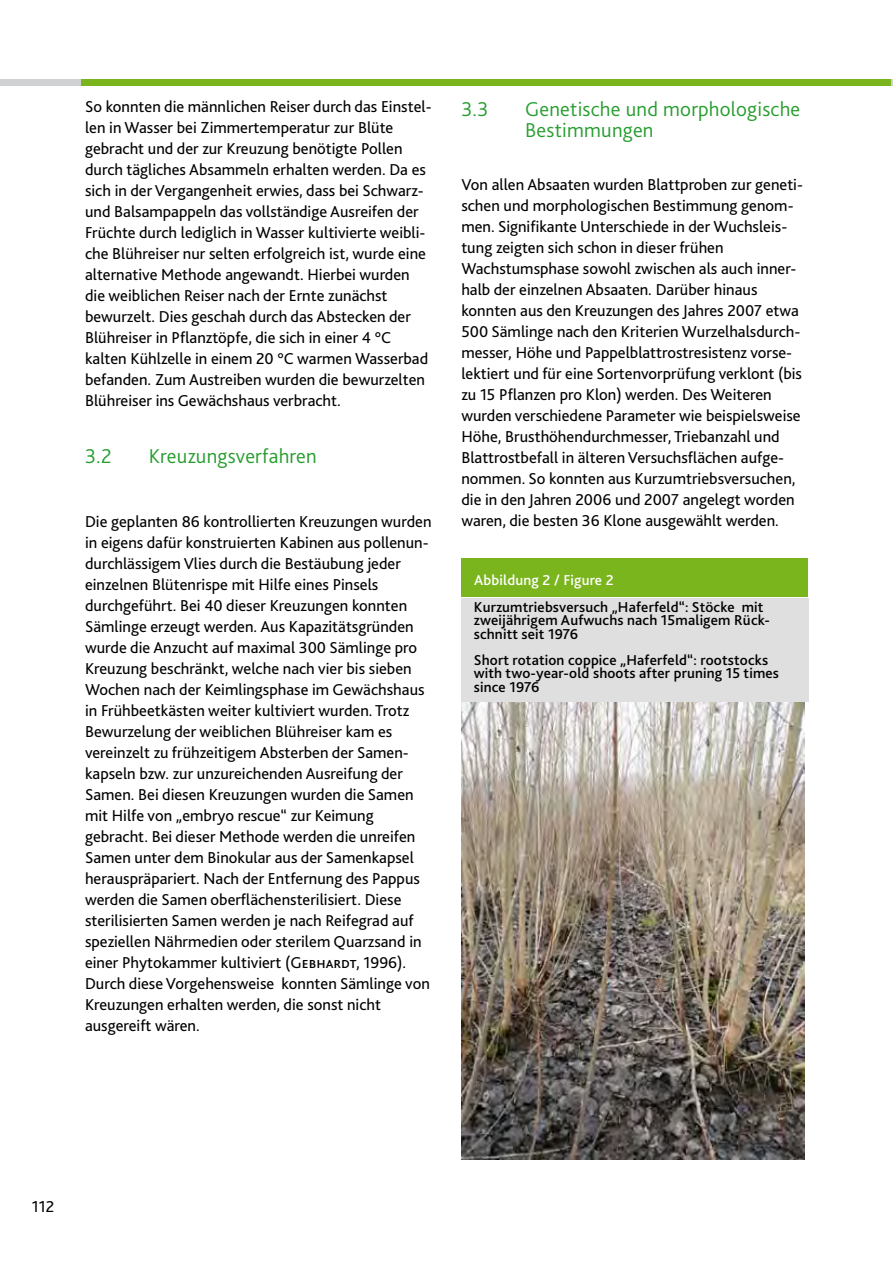
<style>
.page{position:relative;width:893px;height:1263px;background:#fff}
.page>*{position:absolute;margin:0;border:0;box-sizing:border-box;transform-origin:0 0}
.t1{font:300 21px/21px "Bliss 2";letter-spacing:.01em;color:#269d2e}
.t2{font:16.5px/21px "Bliss 2";color:#000}
.t3{font:500 15px/13.5px "Bliss 2";letter-spacing:.01em;color:#000}
.t4{font:500 15px "Bliss 2";color:#fff}
</style>
<div class="page">
<img style="left:461px;top:702px;width:344px;height:457px">
<div style="left:461px;top:598px;width:347px;height:104px;background:#dfdfe0"></div>
<div style="left:461px;top:558px;width:347px;height:39px;background:#7ab51d"></div>
<div style="left:0;top:79px;width:184px;height:7px;background:#d0d1d2"></div>
<div style="left:81px;top:79px;width:812px;height:7px;background:#7ab51d"></div>
<svg style="left:891px;top:80px;width:2px;height:6px"></svg>
<p class="t2" style="left:85px;top:96px;width:348px">So konnten die männlichen Reiser durch das Einstel&shy;len in Wasser bei Zimmertemperatur zur Blüte gebracht und der zur Kreuzung benötigte Pollen durch tägliches Absammeln erhalten werden. Da es sich in der Vergangenheit erwies, dass bei Schwarz&shy;und Balsampappeln das vollständige Ausreifen der Früchte durch lediglich in Wasser kultivierte weibli&shy;che Blühreiser nur selten erfolgreich ist, wurde eine alternative M ethode angewandt. Hierbei wurden die weiblichen Reiser nach der Ernte zunächst bewurzelt. Dies geschah durch das Abstecken der Blühreiser in Pflanztöpfe, die sich in einer 4 °C kalten Kühlzelle in einem 20 °C warmen Wasserbad befanden. Zum Austreiben wurden die bewurzelten Blühreiser ins Gewächshaus verbracht.</p>
<p class="t1" style="left:85px;top:445px;width:28px">3.2</p>
<p class="t1" style="left:149px;top:445px;width:170px">Kreuzungsverfahren</p>
<p class="t2" style="left:85px;top:510px;width:348px">Die geplanten 86 kontrollierten Kreuzungen wurden in eigens dafür konstruierten Kabinen aus pollenun&shy;durchlässigem Vlies durch die Bestäubung jeder einzelnen Blütenrispe mit Hilfe eines Pinsels durchgeführt. Bei 40 dieser Kreuzungen konnten Sämlinge erzeugt werden. Aus Kapazitätsgründen wurde die Anzucht auf maximal 300 Sämlinge pro Kreuzung beschränkt, welche nach vier bis sieben Wochen nach der Keimlingsphase im Gewächshaus in Frühbeetkästen weiter kultiviert wurden. Trotz Bewurzelung der weiblichen Blühreiser kam es vereinzelt zu frühzeitigem Absterben der Samen&shy;kapseln bzw. zur unzureichenden Ausreifung der Samen. Bei diesen Kreuzungen wurden die Samen mit Hilfe von „embryo rescue“ zur Keimung gebracht. Bei dieser Methode werden die unreifen Samen unter dem Binokular aus der Samenkapsel herauspräpariert. Nach der Entfernung des Pappus werden die Samen oberflächensterilisiert. Diese sterilisierten Samen werden je nach Reifegrad auf speziellen Nährmedien oder sterilem Quarzsand in einer Phytokammer kultiviert (G ebhardt, 1996).<br>Durch diese Vorgehensweise konnten Sämlinge von Kreuzungen erhalten werden, die sonst nicht ausgereift wären.</p>
<p class="t1" style="left:461px;top:98px;width:29px">3.3</p>
<p class="t1" style="left:525px;top:98px;width:277px">Genetische und morphologische<br>Bestimmungen</p>
<p class="t2" style="left:461px;top:174px;width:343px">Von allen Absaaten wurden Blattproben zur geneti&shy;schen und morphologischen Bestimmung genom&shy;men. Signifikante U nterschiede in der Wuchsleis&shy;tung zeigten sich schon in dieser frühen Wachstumsphase sowohl zwischen als auch inner&shy;halb der einzelnen Absaaten. Darüber hinaus konnten aus den Kreuzungen des Jahres 2007 etwa 500 Sämlinge nach den Kriterien Wurzelhalsdurch&shy;messer, Höhe und Pappelblattrostresistenz vorse&shy;lektiert und für eine Sortenvorprüfung verklont (bis zu 15 Pflanzen pro Klon) werden. Des Weiteren wurden verschiedene Parameter wie beispielsweise Höhe, Brusthöhendurchmesser, Triebanzahl und Blattrostbefall in älteren Versuchsflächen aufge&shy;nommen. So konnten aus Kurzumtriebsversuchen, die in den Jahren 2006 und 2007 angelegt worden waren, die besten 36 Klone ausgewählt werden.</p>
<p class="t4" style="left:474px;top:570px;width:141px">Abbildung 2 / Figure 2</p>
<p class="t3" style="left:474px;top:599px;width:298px">Kurzumtriebsversuch „H aferfeld“: Stöcke mit zweijährigem Aufwuchs nach 15maligem Rück&shy;schnitt seit 1976</p>
<p class="t3" style="left:474px;top:653px;width:307px">Short rotation coppice „H aferfeld“: rootstocks with two-year-old shoots after pruning 15 times since 1976</p>
<p class="t2" style="left:32px;top:1196px;width:24px">112</p>
</div>
